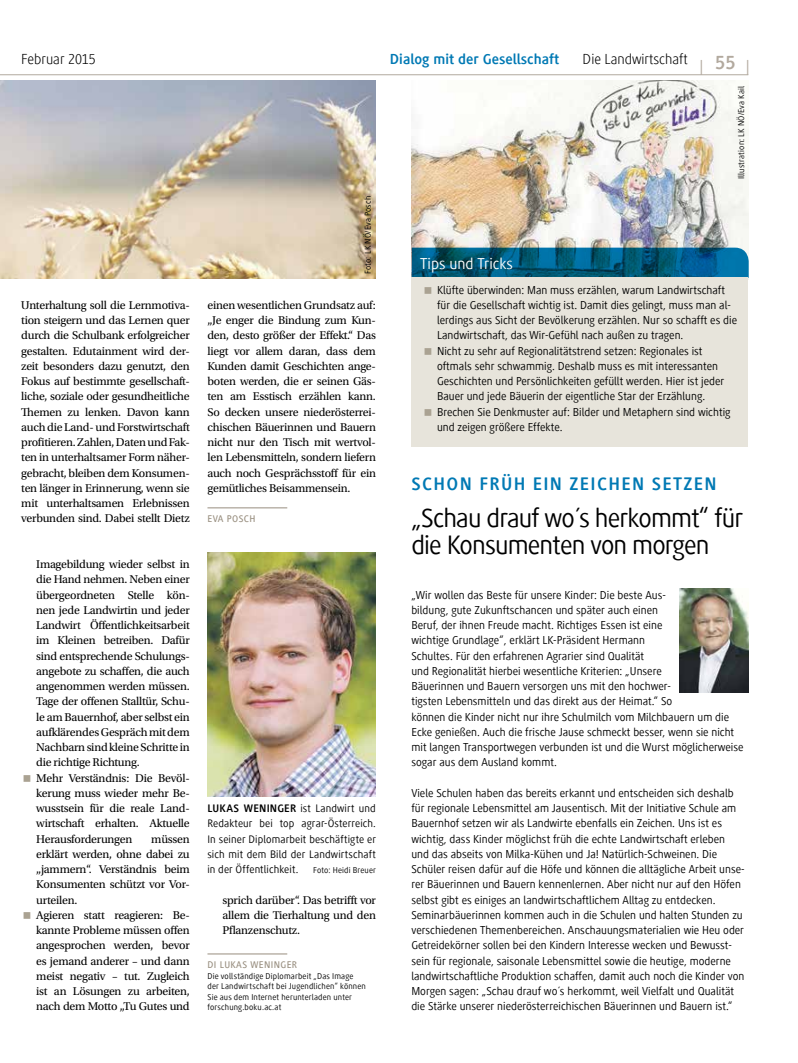
<style>
.page{position:relative;width:798px;height:1063px;background:#fff}
.page>*{position:absolute;margin:0;border:0;box-sizing:border-box;transform-origin:0 0}
.t1{font:27.5px/27.5px "Generis Simple Com";letter-spacing:-.03em;color:#000}
.t2{font:700 20px "Generis Simple Com";color:#b2a99e}
.t3{font:300 20px "Generis Simple Com";color:#b2a99e}
.t4{font:700 18.75px "Generis Simple Com";letter-spacing:.07em;color:#0079b4}
.t5{font:16.25px "Generis Simple Com";color:#fff}
.t6{font:300 15px "Generis Simple Com";color:#000}
.t7{font:700 15px "Generis Simple Com";color:#0079b4}
.t8{font:11.88px/15.2px "Generis Simple Com";color:#000}
.t9{font:11.88px/15.2px "Utopia Std";letter-spacing:-.02em;color:#000;text-align:justify}
.t10{font:11.25px/15.2px "Generis Simple Com";letter-spacing:.01em;color:#000;text-align:justify}
.t11{font:500 10px "Generis Simple Com";letter-spacing:.04em;color:#988e7f}
.t12{font:8.75px/10.5px "Generis Simple Com";letter-spacing:.02em;color:#000}
.s1{font-weight:300}
.s2{font-weight:700}
</style>
<div class="page">
<hr style="left:0;top:74px;width:748px;height:1px;background:#b2a99e">
<img style="left:0;top:80px;width:376px;height:198px">
<img style="left:411px;top:80px;width:337px;height:168px">
<svg style="left:411px;top:248px;width:337px;height:30px;background:#085f81"></svg>
<hr style="left:207px;top:508px;width:80px;height:1px;background:#988e7f">
<div style="left:411px;top:278px;width:337px;height:169px;background:#e7e4db"></div>
<img style="left:207px;top:553px;width:169px;height:244px">
<img style="left:679px;top:589px;width:69px;height:103px">
<hr style="left:207px;top:954px;width:80px;height:1px;background:#988e7f">
<p class="t6" style="left:21px;top:51px;width:76px">Februar 2015</p>
<p class="t7" style="left:390px;top:51px;width:171px">DIALOG MIT DER GESELLSCHAFT</p>
<p class="t6" style="left:582px;top:51px;width:107px">Die Landwirtschaft</p>
<h2 class="t2" style="left:698px;top:51px;width:38px"><span class="s1">|</span> 55</h2>
<h2 class="t3" style="left:745px;top:57px;width:6px">|</h2>
<p class="t9" style="left:21px;top:298px;width:170px">Unterhaltung soll die Lernmotiva&shy;tion steigern und das Lernen quer durch die Schulbank erfolgreicher gestalten. Edutainment wird der&shy;zeit besonders dazu genutzt, den Fokus auf bestimmte gesellschaft&shy;liche, soziale oder gesundheitliche Themen zu lenken. Davon kann auch die Land- und Forstwirtschaft profitieren. Zahlen, Daten und Fak&shy;ten in unterhaltsamer Form näher&shy;gebracht, bleiben dem Konsumen&shy;ten länger in Erinnerung, wenn sie mit unterhaltsamen Erlebnissen verbunden sind. Dabei stellt Dietz</p>
<p class="t9" style="left:36px;top:557px;width:155px;text-align:left">Imagebildung wieder selbst in die Hand nehmen. Neben einer übergeordneten Stelle kön&shy;nen jede Landwirtin und jeder<br>Landwirt Öffentlichkeitsarbeit im Kleinen betreiben. Dafür sind entsprechende Schulungs&shy;angebote zu schaffen, die auch angenommen werden müssen.<br>Tage der offenen Stalltür, Schu&shy;le am Bauernhof, aber selbst ein aufklärendes Gespräch mit dem<br>Nachbarn sind kleine Schritte in die richtige Richtung.<br>Mehr Verständnis: Die Bevöl&shy;kerung muss wieder mehr Be&shy;wusstsein für die reale Land&shy;wirtschaft erhalten. Aktuelle<br>Herausforderungen</p>
<p class="t9" style="left:36px;top:831px;width:155px;text-align:left;text-indent:115px">müssen erklärt werden, ohne dabei zu „jammern“. Verständnis beim<br>Konsumenten schützt vor Vor&shy;urteilen.<br>Agieren statt reagieren: Be&shy;kannte Probleme müssen offen angesprochen werden, bevor es jemand anderer – und dann meist negativ – tut. Zugleich ist an Lösungen zu arbeiten, nach dem Motto „Tu Gutes und</p>
<p class="t12" style="left:362px;top:274px;width:80px;rotate:-90deg">Foto: LK NÖ/Eva Posch</p>
<p class="t9" style="left:207px;top:298px;width:170px">einen wesentlichen Grundsatz auf: „Je enger die Bindung zum Kun&shy;den, desto größer der Effekt.“ Das liegt vor allem daran, dass dem Kunden damit Geschichten ange&shy;boten werden, die er seinen Gäs&shy;ten am Esstisch erzählen kann.<br>So decken unsere niederösterrei&shy;chischen Bäuerinnen und Bauern nicht nur den Tisch mit wertvol&shy;len Lebensmitteln, sondern liefern auch noch Gesprächsstoff für ein gemütliches Beisammensein.</p>
<p class="t11" style="left:207px;top:514px;width:50px">EVA POSCH</p>
<p class="t10" style="left:207px;top:801px;width:170px"><span class="s2">LUKAS WENINGER</span> ist Landwirt und Redakteur bei top agrar-Österreich.<br>In seiner Diplomarbeit beschäftigte er sich mit dem Bild der Landwirtschaft in der Öffentlichkeit.</p>
<p class="t12" style="left:313px;top:865px;width:64px">Foto: Heidi Breuer</p>
<p class="t9" style="left:222px;top:892px;width:155px">sprich darüber“. Das betrifft vor allem die Tierhaltung und den Pflanzenschutz.</p>
<p class="t11" style="left:207px;top:960px;width:91px">DI LUKAS WENI NGER</p>
<p class="t12" style="left:207px;top:971px;width:160px">Die vollständige Diplomarbeit „Das Image der Landwirtschaft bei Jugendlichen“ können Sie aus dem Internet herunterladen unter forschung.boku.ac.at</p>
<h3 class="t5" style="left:420px;top:255px;width:94px">Tips und Tricks</h3>
<p class="t12" style="left:735px;top:179px;width:95px;rotate:-90deg">Illustration: LK NÖ/Eva Kail</p>
<p class="t8" style="left:437px;top:282px;width:301px">Klüfte überwinden: Man muss erzählen, warum Landwirtschaft für die Gesellschaft wichtig ist. Damit dies gelingt, muss man al&shy;lerdings aus Sicht der Bevölkerung erzählen. Nur so schafft es die Landwirtschaft, das Wir-Gefühl nach außen zu tragen.<br>Nicht zu sehr auf Regionalitätstrend setzen: Regionales ist oftmals sehr schwammig. Deshalb muss es mit interessanten Geschichten und Persönlichkeiten gefüllt werden. Hier ist jeder Bauer und jede Bäuerin der eigentliche Star der Erzählung.<br>Brechen Sie Denkmuster auf: Bilder und Metaphern sind wichtig und zeigen größere Effekte.</p>
<h3 class="t4" style="left:411px;top:474px;width:307px">SCHON FRÜH EIN ZEICHEN SETZEN</h3>
<h1 class="t1" style="left:411px;top:504px;width:333px">„Schau drauf wo´s herkommt“ für die Konsumenten von morgen</h1>
<p class="t8" style="left:411px;top:587px;width:333px">„Wir wollen das Beste für unsere Kinder: Die beste Aus-<br>bildung, gute Zukunftschancen und später auch einen<br>Beruf, der ihnen Freude macht. Richtiges Essen ist eine<br>wichtige Grundlage“, erklärt LK-Präsident Hermann<br>Schultes. Für den erfahrenen Agrarier sind Qualität<br>und Regionalität hierbei wesentliche Kriterien: „Unsere<br>Bäuerinnen und Bauern versorgen uns mit den hochwer-<br>tigsten Lebensmitteln und das direkt aus der Heimat.“ So<br>können die Kinder nicht nur ihre Schulmilch vom Milchbauern um die Ecke genießen. Auch die frische Jause schmeckt besser, wenn sie nicht mit langen Transportwegen verbunden ist und die Wurst möglicherweise sogar aus dem Ausland kommt.</p>
<p class="t8" style="left:411px;top:785px;width:334px">Viele Schulen haben das bereits erkannt und entscheiden sich deshalb für regionale Lebensmittel am Jausentisch. Mit der Initiative Schule am Bauernhof setzen wir als Landwirte ebenfalls ein Zeichen. Uns ist es wichtig, dass Kinder möglichst früh die echte Landwirtschaft erleben und das abseits von Milka-Kühen und Ja! Natürlich-Schweinen. Die Schüler reisen dafür auf die Höfe und können die alltägliche Arbeit unse&shy;rer Bäuerinnen und Bauern kennenlernen. Aber nicht nur auf den Höfen selbst gibt es einiges an landwirtschaftlichem Alltag zu entdecken.<br>Seminarbäuerinnen kommen auch in die Schulen und halten Stunden zu verschiedenen Themenbereichen. Anschauungsmaterialien wie Heu oder Getreidekörner sollen bei den Kindern Interesse wecken und Bewusst&shy;sein für regionale, saisonale Lebensmittel sowie die heutige, moderne landwirtschaftliche Produktion schaffen, damit auch noch die Kinder von Morgen sagen: „Schau drauf wo´s herkommt, weil Vielfalt und Qualität die Stärke unserer niederösterreichischen Bäuerinnen und Bauern ist.“</p>
</div>
